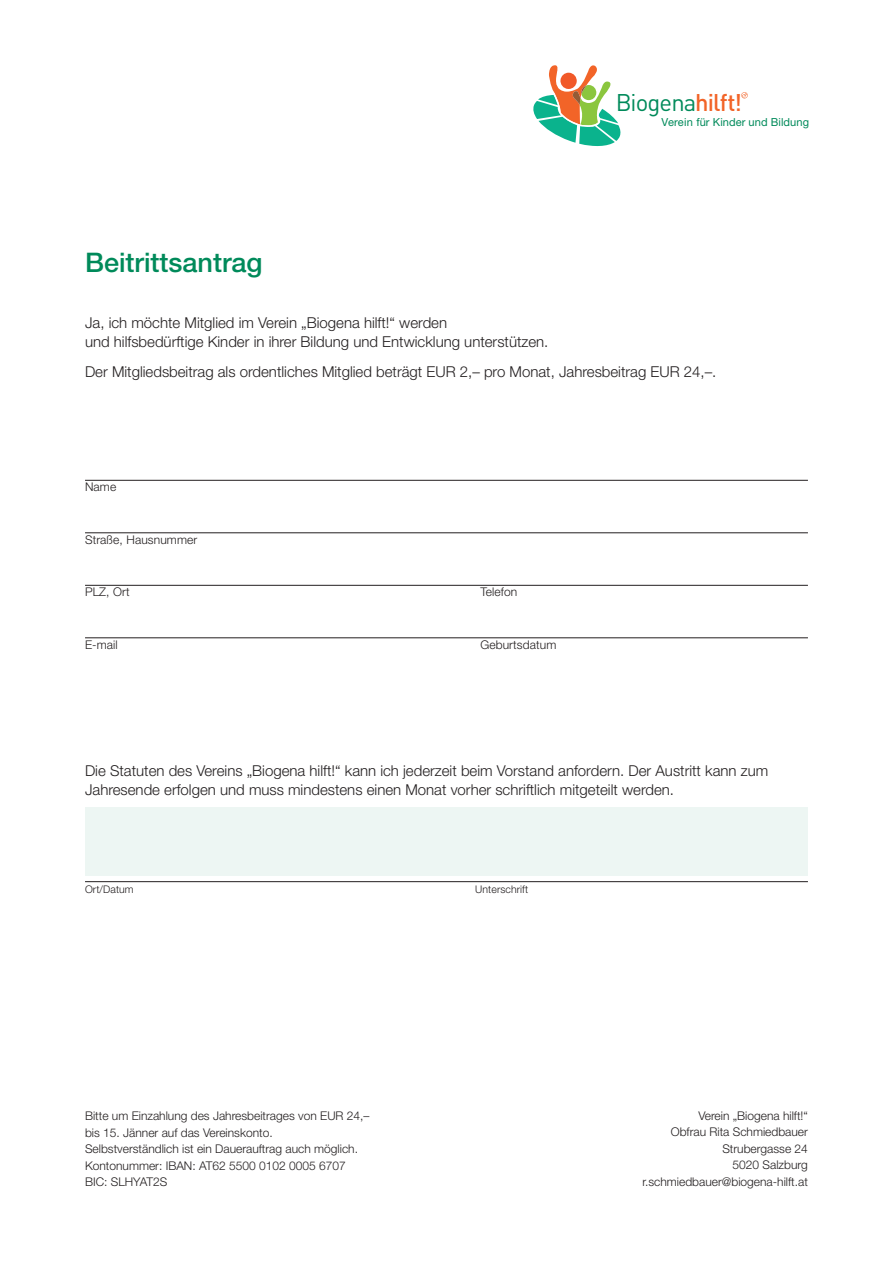
<style>
.page{position:relative;width:893px;height:1263px;background:#fff}
.page>*{position:absolute;margin:0;border:0;box-sizing:border-box;transform-origin:0 0}
.t1{font:500 27px "Helvetica Neue LT Std";color:#008a5a}
.t2{font:23.85px "DIN";letter-spacing:-.035em;color:#008a5a}
.t3{font:300 15px/19.5px "Helvetica Neue LT Std";color:#231f20}
.t4{font:300 12px/16.5px "Helvetica Neue LT Std";color:#231f20}
.t5{font:11.1px "Helvetica Neue LT Std";letter-spacing:.005em;color:#008a5a}
.t6{font:300 10.5px "Helvetica Neue LT Std";letter-spacing:.01em;color:#231f20}
.s1{font-weight:500;color:#f26428}
</style>
<div class="page">
<hr style="left:85px;top:480px;width:723px;height:1px;background:#231f20">
<hr style="left:85px;top:532px;width:723px;height:1px;background:#231f20">
<hr style="left:85px;top:585px;width:723px;height:1px;background:#231f20">
<hr style="left:85px;top:637px;width:723px;height:1px;background:#231f20">
<hr style="left:85px;top:881px;width:723px;height:1px;background:#231f20">
<svg style="left:533px;top:65px;width:88px;height:81px"></svg>
<svg style="left:741px;top:92px;width:7px;height:6px"></svg>
<div style="left:85px;top:808px;width:723px;height:68px;background:#edf6f3"></div>
<h2 class="t2" style="left:616px;top:87px;width:128px">Biogena<span class="s1">hilft!</span></h2>
<p class="t5" style="left:662px;top:115px;width:149px">Verein für Kinder und Bildung</p>
<h1 class="t1" style="left:85px;top:247px;width:179px">Beitrittsantrag</h1>
<p class="t3" style="left:85px;top:312px;width:465px">Ja, ich möchte Mitglied im Verein „Biogena hilft!“ werden<br>und hilfsbedürftige Kinder in ihrer Bildung und Entwicklung unterstützen.</p>
<p class="t3" style="left:85px;top:362px;width:633px">Der Mitgliedsbeitrag als ordentliches Mitglied beträgt EUR 2,– pro Monat, Jahresbeitrag EUR 24,–.</p>
<p class="t4" style="left:85px;top:478px;width:33px">Name</p>
<p class="t4" style="left:85px;top:531px;width:114px">Straße, Hausnummer</p>
<p class="t4" style="left:85px;top:583px;width:46px">PLZ, Ort</p>
<p class="t4" style="left:480px;top:583px;width:38px">Telefon</p>
<p class="t4" style="left:85px;top:636px;width:34px">E-mail</p>
<p class="t4" style="left:480px;top:636px;width:77px">Geburtsdatum</p>
<p class="t3" style="left:85px;top:760px;width:685px">Die Statuten des Vereins „Biogena hilft!“ kann ich jederzeit beim Vorstand anfordern. Der Austritt kann zum<br>Jahresende erfolgen und muss mindestens einen Monat vorher schriftlich mitgeteilt werden.</p>
<p class="t6" style="left:85px;top:882px;width:50px">Ort/Datum</p>
<p class="t6" style="left:475px;top:882px;width:55px">Unterschrift</p>
<p class="t4" style="left:85px;top:1107px;width:286px">Bitte um Einzahlung des Jahresbeitrages von EUR 24,– bis 15. Jänner auf das Vereinskonto.<br>Selbstverständlich ist ein Dauerauftrag auch möglich.<br>Kontonummer: IBAN: AT62 5500 0102 0005 6707<br>BIC: SLHYAT2S</p>
<p class="t4" style="left:642px;top:1107px;width:167px;text-align:right">Verein „Biogena hilft!“<br>Obfrau Rita Schmiedbauer<br>Strubergasse 24<br>5020 Salzburg r.schmiedbauer@biogena-hilft.at</p>
</div>
